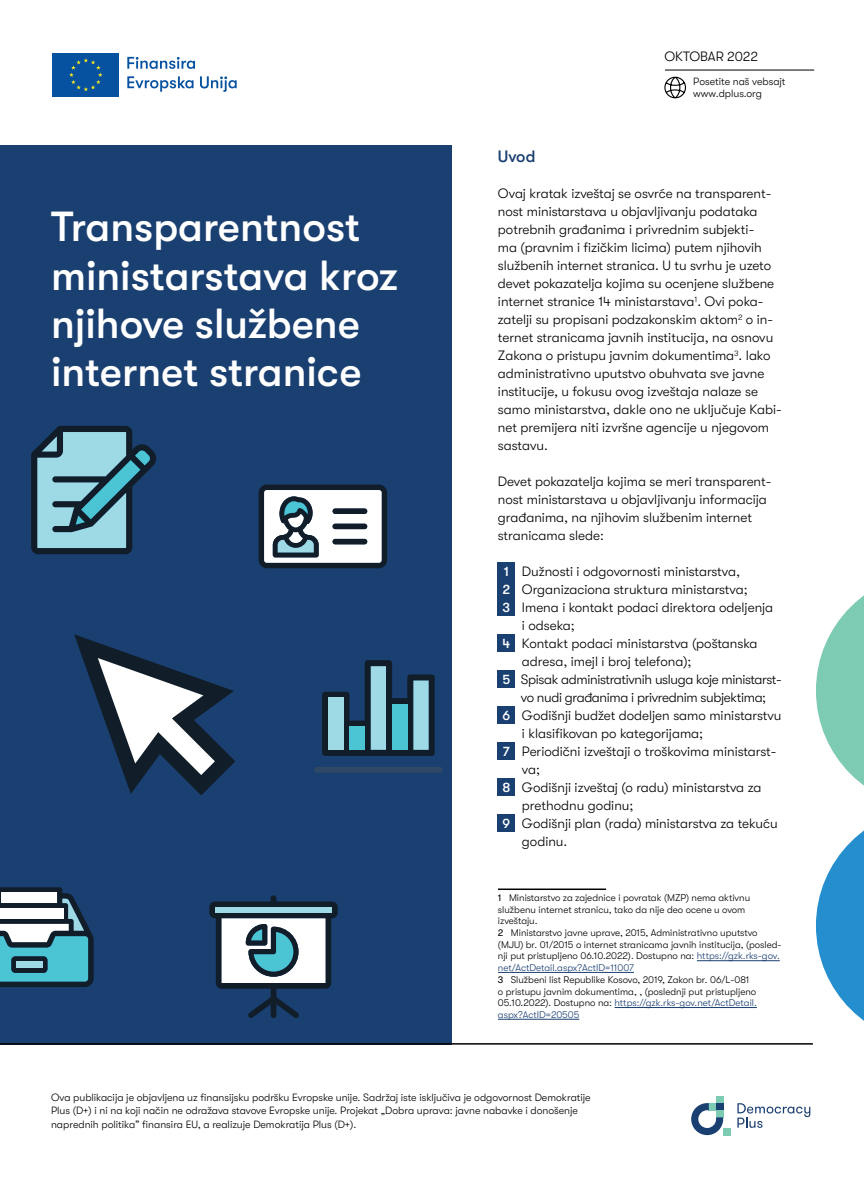
<style>
.page{position:relative;width:864px;height:1191px;background:#fff}
.page>*{position:absolute;margin:0;border:0;box-sizing:border-box;transform-origin:0 0}
.t1{font:500 42px/48px "GT Walsheim Pro";color:#fff}
.t2{font:500 16.5px "GT Walsheim Pro";color:#1a3f71}
.t3{font:300 13.5px/18px "GT Walsheim Pro";color:#000}
.t4{font:300 13.5px "GT Walsheim Pro";letter-spacing:-.025em;color:#000}
.t5{font:300 10.5px/13.5px "GT Walsheim Pro";color:#000}
.t6{font:300 9.75px/11.7px "GT Walsheim Pro";color:#000}
.s1{font-weight:500;color:#fff}
.s2{font-weight:400}
.s3{color:#1a3f71}
</style>
<div class="page">
<div style="left:715px;top:1096px;width:7px;height:7px;background:#7ecbb3"></div>
<div style="left:722px;top:1128px;width:8px;height:7px;background:#7ecbb3"></div>
<svg style="left:691px;top:1103px;width:31px;height:32px"></svg>
<svg style="left:737px;top:1103px;width:73px;height:24px"></svg>
<div style="left:0;top:146px;width:451px;height:899px;background:#1a3f71"></div>
<svg style="left:31px;top:426px;width:125px;height:128px"></svg>
<svg style="left:258px;top:484px;width:129px;height:84px;background:#9ea8ae"></svg>
<div style="left:314px;top:767px;width:128px;height:6px;background:#2f4866;border-radius:3px"></div>
<svg style="left:322px;top:660px;width:112px;height:96px"></svg>
<div style="left:349px;top:726px;width:15px;height:24px;background:#4bc4d4"></div>
<div style="left:328px;top:698px;width:15px;height:52px;background:#9edae6"></div>
<svg style="left:0;top:887px;width:94px;height:100px;background:#61909e"></svg>
<div style="left:16px;top:961px;width:26px;height:7px;background:#9edae6"></div>
<svg style="left:209px;top:895px;width:128px;height:123px"></svg>
<svg style="left:74px;top:634px;width:161px;height:161px"></svg>
<svg style="left:816px;top:596px;width:47px;height:424px"></svg>
<div style="left:497px;top:562px;width:17px;height:17px;background:#1a3f71"></div>
<div style="left:497px;top:580px;width:17px;height:17px;background:#1a3f71"></div>
<div style="left:497px;top:598px;width:17px;height:17px;background:#1a3f71"></div>
<div style="left:497px;top:634px;width:17px;height:17px;background:#1a3f71"></div>
<div style="left:497px;top:670px;width:17px;height:17px;background:#1a3f71"></div>
<div style="left:497px;top:706px;width:17px;height:17px;background:#1a3f71"></div>
<div style="left:497px;top:742px;width:17px;height:17px;background:#1a3f71"></div>
<div style="left:497px;top:778px;width:17px;height:17px;background:#1a3f71"></div>
<div style="left:497px;top:814px;width:17px;height:17px;background:#1a3f71"></div>
<hr style="left:497px;top:888px;width:108px;height:2px;background:#000">
<hr style="left:696px;top:960px;width:83px;height:1px;background:#1a3f71">
<hr style="left:497px;top:972px;width:136px;height:1px;background:#1a3f71">
<hr style="left:614px;top:1007px;width:142px;height:1px;background:#1a3f71">
<hr style="left:497px;top:1019px;width:82px;height:1px;background:#1a3f71">
<hr style="left:0;top:1043px;width:812px;height:1px;background:#000">
<svg style="left:127px;top:76px;width:109px;height:16px"></svg>
<svg style="left:127px;top:57px;width:68px;height:12px"></svg>
<div style="left:51px;top:52px;width:69px;height:46px;background:#0651a0"></div>
<svg style="left:69px;top:58px;width:33px;height:33px"></svg>
<svg style="left:664px;top:76px;width:22px;height:23px"></svg>
<hr style="left:664px;top:70px;width:149px;height:1px;background:#000">
<p class="t3" style="left:664px;top:47px;width:95px">OKTOBAR 2022</p>
<h1 class="t1" style="left:51px;top:203px;width:348px">Transparentnost ministarstava kroz njihove službene internet stranice</h1>
<p class="t5" style="left:693px;top:75px;width:94px;line-height:12.6px">Posetite naš vebsajt www.dplus.org</p>
<p class="t2" style="left:497px;top:147px;width:39px">Uvod</p>
<p class="t3" style="left:497px;top:184px;width:285px">Ovaj kratak izveštaj se osvrće na transparent&shy;nost ministarstava u objavljivanju podataka potrebnih građanima i privrednim subjekti-<br>ma (pravnim i fizičkim licima) putem njihovih službenih internet stranica. U tu svrhu je uzeto devet pokazatelja kojima su ocenjene službene internet stranice 14 ministarstava<sup>1</sup>. Ovi poka&shy;zatelji su propisani podzakonskim aktom<sup>2</sup> o in&shy;ternet stranicama javnih institucija, na osnovu Zakona o pristupu javnim dokumentima<sup>3</sup>. Iako administrativno uputstvo obuhvata sve javne institucije, u fokusu ovog izveštaja nalaze se samo ministarstva, dakle ono ne uključuje Kabi&shy;net premijera niti izvršne agencije u njegovom sastavu.</p>
<p class="t3" style="left:497px;top:472px;width:275px">Devet pokazatelja kojima se meri transparent&shy;nost ministarstava u objavljivanju informacija građanima, na njihovim službenim internet stranicama slede:</p>
<p class="t3" style="left:503px;top:562px;width:237px"><span class="s1">1</span> Dužnosti i odgovornosti ministarstva,</p>
<p class="t3" style="left:502px;top:580px;width:246px"><span class="s1">2</span> Organizaciona struktura ministarstva;</p>
<p class="t3" style="left:502px;top:598px;width:272px"><span class="s1">3</span> Imena i kontakt podaci direktora odeljenja</p>
<p class="t3" style="left:521px;top:616px;width:54px">i odseka;</p>
<p class="t3" style="left:502px;top:634px;width:256px"><span class="s1">4</span> Kontakt podaci ministarstva (poštanska</p>
<p class="t3" style="left:521px;top:652px;width:171px">adresa, imejl i broj telefona);</p>
<p class="t4" style="left:502px;top:672px;width:280px"><span class="s1">5</span> Spisak administrativnih usluga koje ministarst-</p>
<p class="t4" style="left:520px;top:690px;width:247px">vo nudi građanima i privrednim subjektima;</p>
<p class="t3" style="left:502px;top:706px;width:280px"><span class="s1">6</span> Godišnji budžet dodeljen samo ministarstvu</p>
<p class="t3" style="left:521px;top:724px;width:183px">i klasifikovan po kategorijama;</p>
<p class="t3" style="left:502px;top:742px;width:275px"><span class="s1">7</span> Periodični izveštaji o troškovima ministarst-</p>
<p class="t3" style="left:521px;top:760px;width:20px">va;</p>
<p class="t3" style="left:502px;top:778px;width:260px"><span class="s1">8</span> Godišnji izveštaj (o radu) ministarstva za</p>
<p class="t3" style="left:521px;top:796px;width:113px">prethodnu godinu;</p>
<p class="t3" style="left:502px;top:814px;width:276px"><span class="s1">9</span> Godišnji plan (rada) ministarstva za tekuću</p>
<p class="t3" style="left:521px;top:832px;width:47px">godinu.</p>
<p class="t6" style="left:497px;top:892px;width:285px"><span class="s2">1</span> Ministarstvo za zajednice i povratak (MZP) nema aktivnu službenu internet stranicu, tako da nije deo ocene u ovom izveštaju.<br><span class="s2">2</span> Ministarstvo javne uprave, 2015, Administrativno uputstvo (MJU) br. 01/2015 o internet stranicama javnih institucija, (posled&shy;nji put pristupljeno 06.10.2022). Dostupno na: <span class="s3">https://gzk.rks-gov. net/ActDetail.aspx?ActID=11007<br></span><span class="s2">3</span> Službeni list Republike Kosovo, 2019, Zakon br. 06/L-081<br>o pristupu javnim dokumentima, , (poslednji put pristupljeno 05.10.2022). Dostupno na: <span class="s3">https://gzk.rks-gov.net/ActDetail. aspx?ActID=20505</span></p>
<p class="t5" style="left:51px;top:1090px;width:541px">Ova publikacija je objavljena uz finansijsku podršku Evropske unije. Sadržaj istе isključiva je odgovornost Demokratije<br>Plus (D+) i ni na koji način ne odražava stavove Evropske unije. Projekat „Dobra uprava: javne nabavke i donošenje naprednih politika” finansira EU, a realizuje Demokratija Plus (D+).</p>
</div>
